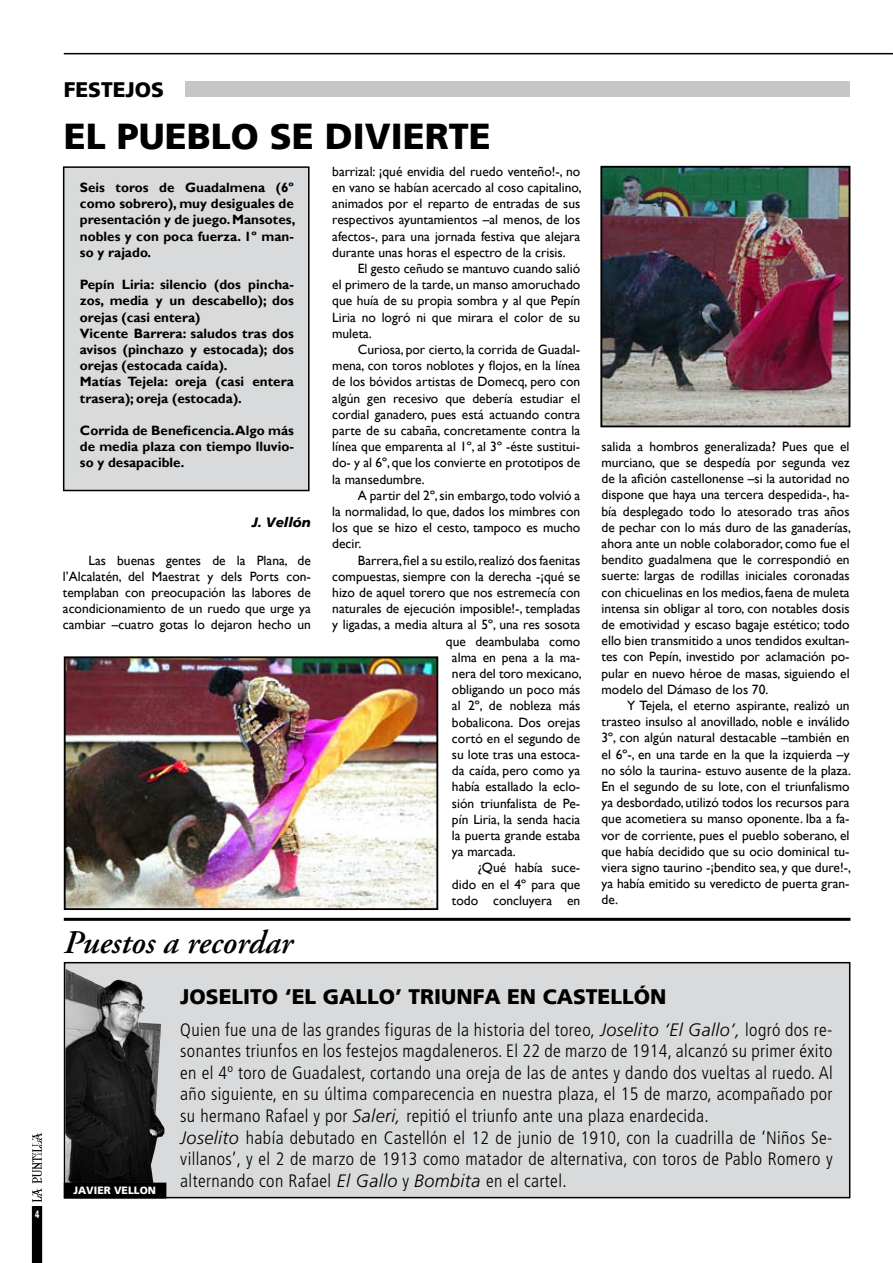
<style>
.page{position:relative;width:893px;height:1263px;background:#fff}
.page>*{position:absolute;margin:0;border:0;box-sizing:border-box;transform-origin:0 0}
.t1{font:900 36px "Frutiger";color:#000}
.t2{font:italic 600 33px "Adobe Garamond Pro";color:#000}
.t3{font:900 21px "Frutiger";color:#000}
.t4{font:300 condensed 18px/21.6px "Frutiger";letter-spacing:.02em;color:#000}
.t5{font:13.5px/16.2px "Gill Sans";color:#000;text-align:justify}
.t6{font:700 13.5px/16.2px "Gill Sans";color:#000;text-align:justify}
.t7{font:italic 900 13.5px "Frutiger";color:#000}
.t8{font:900 10.5px "Frutiger";color:#fff}
.t9{font:900 10.5px "Frutiger";color:#fff;scale:.65 1}
.s1{font-style:italic;font-stretch:normal}
</style>
<div class="page">
<hr style="left:64px;top:53px;width:829px;height:1px;background:#000">
<svg style="left:31px;top:1132px;width:12px;height:131px"></svg>
<div style="left:64px;top:167px;width:245px;height:323px;background:#d9dadb"></div>
<div style="left:63px;top:166px;width:247px;height:325px;border:2px solid #000"></div>
<div style="left:185px;top:82px;width:665px;height:15px;background:#c5c6c8"></div>
<div style="left:65px;top:963px;width:785px;height:234px;background:#d9dadb"></div>
<div style="left:64px;top:962px;width:786px;height:236px;border:2px solid #000"></div>
<img style="left:65px;top:969px;width:99px;height:213px">
<div style="left:65px;top:1183px;width:101px;height:15px;background:#000"></div>
<div style="left:64px;top:1182px;width:102px;height:16px;border:2px solid #000"></div>
<hr style="left:64px;top:918px;width:786px;height:3px;background:#000">
<img style="left:67px;top:659px;width:368px;height:248px">
<div style="left:64px;top:656px;width:374px;height:254px;border:2px solid #000"></div>
<img style="left:603px;top:169px;width:244px;height:255px">
<div style="left:600px;top:166px;width:250px;height:261px;border:2px solid #000"></div>
<p class="t9" style="left:35px;top:1207px;width:8px">4</p>
<h3 class="t3" style="left:64px;top:77px;width:102px">FESTEJOS</h3>
<h1 class="t1" style="left:64px;top:115px;width:429px">EL PUEBLO SE DIVIERTE</h1>
<p class="t6" style="left:80px;top:180px;width:217px">Seis toros de Guadalmena (6º como sobrero), muy desiguales de presentación y de juego. Mansotes, nobles y con poca fuerza. 1º man&shy;so y rajado.</p>
<p class="t6" style="left:80px;top:277px;width:216px;text-align:left">Pepín Liria: silencio (dos pincha&shy;zos, media y un descabello); dos orejas (casi entera)<br>Vicente Barrera: saludos tras dos avisos (pinchazo y estocada); dos orejas (estocada caída).<br>Matías Tejela: oreja (casi entera trasera); oreja (estocada).</p>
<p class="t6" style="left:80px;top:423px;width:216px">Corrida de Beneficencia.Algo más de media plaza con tiempo lluvio&shy;so y desapacible.</p>
<p class="t7" style="left:252px;top:514px;width:61px">J. Vellón</p>
<p class="t5" style="left:63px;top:552px;width:250px;text-indent:26px">Las buenas gentes de la Plana, de l’Alcalatén, del Maestrat y dels Ports con&shy;templaban con preocupación las labores de acondicionamiento de un ruedo que urge ya cambiar –cuatro gotas lo dejaron hecho un</p>
<p class="t5" style="left:332px;top:163px;width:251px">barrizal: ¡qué envidia del ruedo venteño!-, no en vano se habían acercado al coso capitalino, animados por el reparto de entradas de sus respectivos ayuntamientos –al menos, de los afectos-, para una jornada festiva que alejara durante unas horas el espectro de la crisis.</p>
<p class="t5" style="left:332px;top:260px;width:250px;text-indent:26px">El gesto ceñudo se mantuvo cuando salió el primero de la tarde, un manso amoruchado que huía de su propia sombra y al que Pepín Liria no logró ni que mirara el color de su muleta.</p>
<p class="t5" style="left:332px;top:341px;width:250px;text-indent:26px">Curiosa, por cierto, la corrida de Guadal&shy;mena, con toros noblotes y flojos, en la línea de los bóvidos artistas de Domecq, pero con algún gen recesivo que debería estudiar el cordial ganadero, pues está actuando contra parte de su cabaña, concretamente contra la línea que emparenta al 1º, al 3º -éste sustitui&shy;do- y al 6º, que los convierte en prototipos de la mansedumbre.</p>
<p class="t5" style="left:332px;top:487px;width:250px;text-indent:26px">A partir del 2º, sin embargo, todo volvió a la normalidad, lo que, dados los mimbres con los que se hizo el cesto, tampoco es mucho decir.</p>
<p class="t5" style="left:358px;top:552px;width:224px">Barrera, fiel a su estilo, realizó dos faenitas</p>
<p class="t5" style="left:332px;top:568px;width:250px">compuestas, siempre con la derecha -¡qué se</p>
<p class="t5" style="left:332px;top:584px;width:250px">hizo de aquel torero que nos estremecía con</p>
<p class="t5" style="left:332px;top:601px;width:250px">naturales de ejecución imposible!-, templadas</p>
<p class="t5" style="left:332px;top:617px;width:250px">y ligadas, a media altura al 5º, una res sosota</p>
<p class="t5" style="left:446px;top:633px;width:136px">que deambulaba como</p>
<p class="t5" style="left:452px;top:649px;width:130px">alma en pena a la ma-</p>
<p class="t5" style="left:452px;top:665px;width:131px">nera del toro mexicano,</p>
<p class="t5" style="left:452px;top:682px;width:130px">obligando un poco más</p>
<p class="t5" style="left:452px;top:698px;width:130px">al 2º, de nobleza más</p>
<p class="t5" style="left:452px;top:714px;width:130px">bobalicona. Dos orejas</p>
<p class="t5" style="left:452px;top:730px;width:130px">cortó en el segundo de</p>
<p class="t5" style="left:452px;top:746px;width:130px">su lote tras una estoca-</p>
<p class="t5" style="left:452px;top:763px;width:130px">da caída, pero como ya</p>
<p class="t5" style="left:452px;top:779px;width:130px">había estallado la eclo-</p>
<p class="t5" style="left:452px;top:795px;width:130px">sión triunfalista de Pe-</p>
<p class="t5" style="left:452px;top:811px;width:130px">pín Liria, la senda hacia</p>
<p class="t5" style="left:452px;top:827px;width:130px">la puerta grande estaba</p>
<p class="t5" style="left:452px;top:844px;width:65px">ya marcada.</p>
<p class="t5" style="left:477px;top:860px;width:104px">¿Qué había suce-</p>
<p class="t5" style="left:452px;top:876px;width:130px">dido en el 4º para que</p>
<p class="t5" style="left:452px;top:892px;width:130px">todo concluyera en</p>
<p class="t5" style="left:602px;top:438px;width:251px">salida a hombros generalizada? Pues que el murciano, que se despedía por segunda vez de la afición castellonense –si la autoridad no dispone que haya una tercera despedida-, ha&shy;bía desplegado todo lo atesorado tras años de pechar con lo más duro de las ganaderías, ahora ante un noble colaborador, como fue el bendito guadalmena que le correspondió en suerte: largas de rodillas iniciales coronadas con chicuelinas en los medios, faena de muleta intensa sin obligar al toro, con notables dosis de emotividad y escaso bagaje estético; todo ello bien transmitido a unos tendidos exultan&shy;tes con Pepín, investido por aclamación po&shy;pular en nuevo héroe de masas, siguiendo el modelo del Dámaso de los 70.</p>
<p class="t5" style="left:602px;top:698px;width:251px;text-indent:26px">Y Tejela, el eterno aspirante, realizó un trasteo insulso al anovillado, noble e inválido 3º, con algún natural destacable –también en el 6º-, en una tarde en la que la izquierda –y no sólo la taurina- estuvo ausente de la plaza.<br>En el segundo de su lote, con el triunfalismo ya desbordado, utilizó todos los recursos para que acometiera su manso oponente. Iba a fa&shy;vor de corriente, pues el pueblo soberano, el que había decidido que su ocio dominical tu&shy;viera signo taurino -¡bendito sea, y que dure!-, ya había emitido su veredicto de puerta gran&shy;de.</p>
<h2 class="t2" style="left:64px;top:923px;width:231px">Puestos a recordar</h2>
<h3 class="t3" style="left:180px;top:984px;width:488px">JOSELITO ‘EL GALLO’ TRIUNFA EN CASTELLÓN</h3>
<p class="t8" style="left:73px;top:1184px;width:84px">JAVIER VELLON</p>
<p class="t4" style="left:180px;top:1019px;width:654px">Quien fue una de las grandes figuras de la historia del toreo, <span class="s1">Joselito ‘El Gallo’,</span> logró dos re&shy;sonantes triunfos en los festejos magdaleneros. El 22 de marzo de 1914, alcanzó su primer éxito en el 4º toro de Guadalest, cortando una oreja de las de antes y dando dos vueltas al ruedo. Al año siguiente, en su última comparecencia en nuestra plaza, el 15 de marzo, acompañado por su hermano Rafael y por <span class="s1">Saleri,</span> repitió el triunfo ante una plaza enardecida.<br><span class="s1">Joselito</span> había debutado en Castellón el 12 de junio de 1910, con la cuadrilla de ‘Niños Se&shy;villanos’, y el 2 de marzo de 1913 como matador de alternativa, con toros de Pablo Romero y alternando con Rafael <span class="s1">El Gallo</span> y <span class="s1">Bombita</span> en el cartel.</p>
</div>
